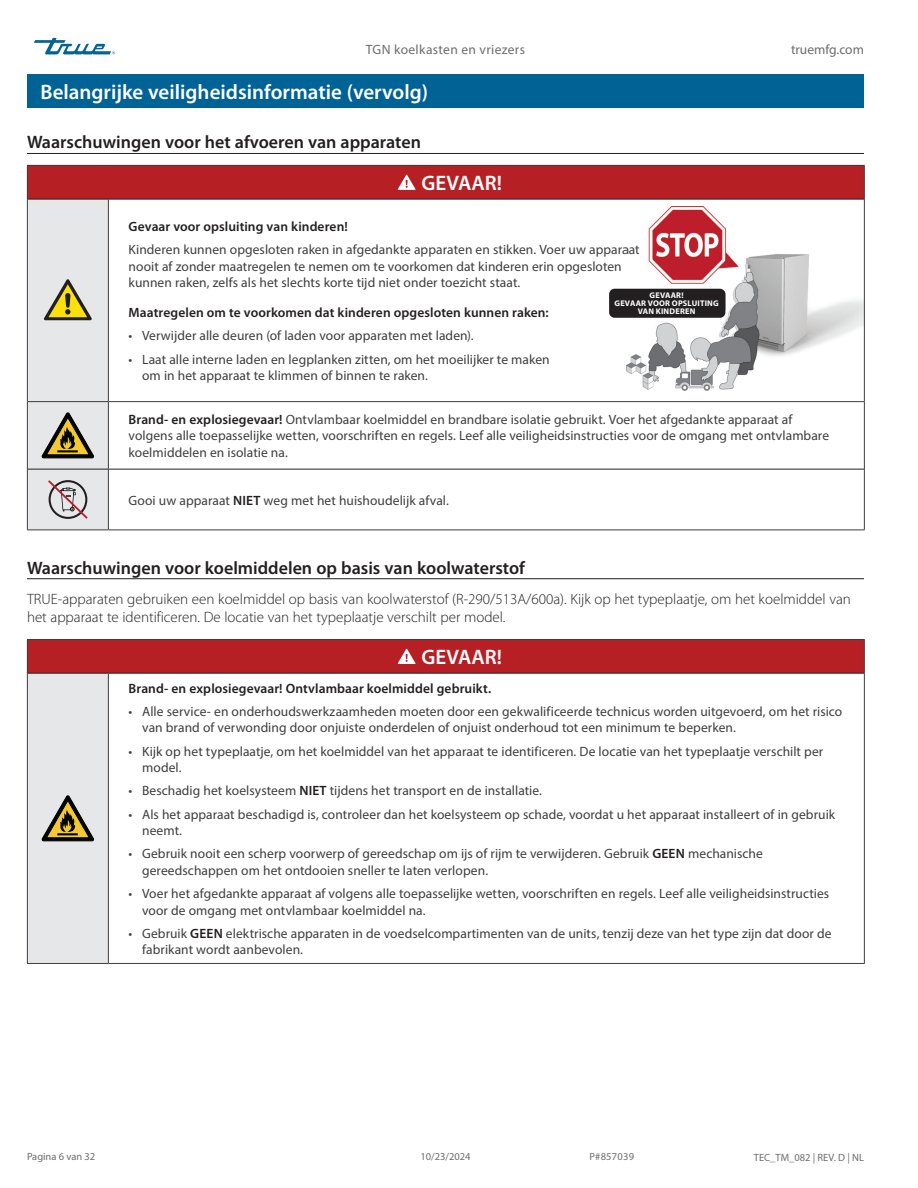
<style>
.page{position:relative;width:918px;height:1188px;background:#fff}
.page>*{position:absolute;margin:0;border:0;box-sizing:border-box;transform-origin:0 0}
.Title_bar_Page_header{font:600 21px "Myriad Pro";color:#fff}
.Table_title_bar{font:600 21px "Myriad Pro";color:#fff}
.Subhead_underscore_H1{font:600 18px "Myriad Pro";color:#231f20}
.Body_Text_light_Normal{font:300 15px/18px "Myriad Pro";color:#231f20}
.Table_text{font:13.5px/16.5px "Myriad Pro";letter-spacing:.005em;color:#3e3e3f}
.Table_text_BOLD{font:600 13.5px "Myriad Pro";letter-spacing:.005em;color:#231f20}
.t1{font:13.5px "Myriad Pro";letter-spacing:.025em;color:#6c6d70}
.t2{font:13.5px "Myriad Pro";color:#6c6d70}
.t3{font:10.5px "Myriad Pro";color:#6c6d70}
.Table_text-2{font:700 8.25px/8.2px "Myriad Pro";letter-spacing:.025em;color:#fff;text-align:center}
.s1{font-weight:600;color:#231f20}
</style>
<div class="page">
<svg style="left:34px;top:38px;width:81px;height:16px"></svg>
<div style="left:27px;top:74px;width:837px;height:34px;background:#016395"></div>
<div style="left:27px;top:639px;width:837px;height:34px;background:#b62024"></div>
<div style="left:27px;top:673px;width:81px;height:290px;background:#e6e7e9"></div>
<hr style="left:27px;top:639px;width:81px;height:1px;background:#3e3e3f">
<hr style="left:27px;top:640px;width:1px;height:33px;background:#3e3e3f">
<hr style="left:108px;top:639px;width:757px;height:1px;background:#3e3e3f">
<hr style="left:864px;top:640px;width:1px;height:33px;background:#3e3e3f">
<hr style="left:27px;top:673px;width:1px;height:290px;background:#3e3e3f">
<hr style="left:108px;top:674px;width:1px;height:289px;background:#3e3e3f">
<hr style="left:864px;top:673px;width:1px;height:290px;background:#3e3e3f">
<hr style="left:27px;top:963px;width:81px;height:1px;background:#3e3e3f">
<hr style="left:108px;top:963px;width:757px;height:1px;background:#3e3e3f">
<hr style="left:28px;top:673px;width:80px;height:1px;background:#231f20">
<hr style="left:108px;top:673px;width:756px;height:1px;background:#231f20">
<svg style="left:398px;top:649px;width:18px;height:15px"></svg>
<svg style="left:42px;top:796px;width:52px;height:45px"></svg>
<hr style="left:27px;top:578px;width:837px;height:1px;background:#231f20">
<hr style="left:27px;top:153px;width:837px;height:1px;background:#231f20">
<div style="left:27px;top:165px;width:837px;height:34px;background:#b62024"></div>
<svg style="left:109px;top:200px;width:755px;height:330px"></svg>
<hr style="left:27px;top:165px;width:81px;height:1px;background:#3e3e3f">
<hr style="left:27px;top:166px;width:1px;height:33px;background:#3e3e3f">
<hr style="left:108px;top:165px;width:757px;height:1px;background:#3e3e3f">
<hr style="left:864px;top:166px;width:1px;height:33px;background:#3e3e3f">
<hr style="left:108px;top:200px;width:1px;height:201px;background:#3e3e3f">
<hr style="left:864px;top:199px;width:1px;height:203px;background:#3e3e3f">
<hr style="left:108px;top:402px;width:1px;height:67px;background:#3e3e3f">
<hr style="left:864px;top:402px;width:1px;height:67px;background:#3e3e3f">
<hr style="left:108px;top:470px;width:1px;height:60px;background:#3e3e3f">
<hr style="left:864px;top:469px;width:1px;height:61px;background:#3e3e3f">
<hr style="left:108px;top:401px;width:756px;height:1px;background:#3e3e3f">
<hr style="left:27px;top:530px;width:81px;height:1px;background:#3e3e3f">
<hr style="left:108px;top:530px;width:757px;height:1px;background:#3e3e3f">
<hr style="left:108px;top:199px;width:756px;height:1px;background:#231f20">
<hr style="left:108px;top:469px;width:756px;height:1px;background:#231f20">
<svg style="left:398px;top:175px;width:18px;height:15px"></svg>
<svg style="left:27px;top:199px;width:81px;height:331px;background:#d2d1cc"></svg>
<img style="left:626px;top:207px;width:238px;height:184px">
<div style="left:609px;top:289px;width:116px;height:29px;background:#231f20;border-radius:5px"></div>
<p class="t1" style="left:366px;top:42px;width:161px">TGN koelkasten en vriezers</p>
<p class="t2" style="left:791px;top:42px;width:74px">truemfg.com</p>
<p class="Title_bar_Page_header" style="left:40px;top:80px;width:389px">Belangrijke veiligheidsinformatie (vervolg)</p>
<p class="Subhead_underscore_H1" style="left:27px;top:132px;width:396px">Waarschuwingen voor het afvoeren van apparaten</p>
<p class="Table_title_bar" style="left:422px;top:172px;width:82px">GEVAAR!</p>
<p class="Table_text_BOLD" style="left:129px;top:219px;width:221px">Gevaar voor opsluiting van kinderen!</p>
<p class="Table_text" style="left:129px;top:241px;width:513px">Kinderen kunnen opgesloten raken in afgedankte apparaten en stikken. Voer uw apparaat nooit af zonder maatregelen te nemen om te voorkomen dat kinderen erin opgesloten kunnen raken, zelfs als het slechts korte tijd niet onder toezicht staat.</p>
<p class="Table_text_BOLD" style="left:129px;top:305px;width:422px">Maatregelen om te voorkomen dat kinderen opgesloten kunnen raken:</p>
<p class="Table_text" style="left:129px;top:327px;width:347px">• Verwijder alle deuren (of laden voor apparaten met laden).</p>
<p class="Table_text" style="left:142px;top:351px;width:409px;text-indent:-14px">• Laat alle interne laden en legplanken zitten, om het moeilijker te maken om in het apparaat te klimmen of binnen te raken.</p>
<p class="Table_text" style="left:129px;top:411px;width:702px"><span class="s1">Brand- en explosiegevaar!</span> Ontvlambaar koelmiddel en brandbare isolatie gebruikt. Voer het afgedankte apparaat af volgens alle toepasselijke wetten, voorschriften en regels. Leef alle veiligheidsinstructies voor de omgang met ontvlambare koelmiddelen en isolatie na.</p>
<p class="Table_text" style="left:129px;top:492px;width:322px">Gooi uw apparaat <span class="s1">NIET</span> weg met het huishoudelijk afval.</p>
<p class="Table_text-2" style="left:615px;top:291px;width:106px">GEVAAR!<br>GEVAAR VOOR OPSLUITING<br>VAN KINDEREN</p>
<p class="Subhead_underscore_H1" style="left:27px;top:558px;width:500px">Waarschuwingen voor koelmiddelen op basis van koolwaterstof</p>
<p class="Body_Text_light_Normal" style="left:27px;top:590px;width:825px">TRUE-apparaten gebruiken een koelmiddel op basis van koolwaterstof (R-290/513A/600a). Kijk op het typeplaatje, om het koelmiddel van het apparaat te identificeren. De locatie van het typeplaatje verschilt per model.</p>
<p class="Table_title_bar" style="left:422px;top:646px;width:82px">GEVAAR!</p>
<p class="Table_text_BOLD" style="left:129px;top:681px;width:364px">Brand- en explosiegevaar! Ontvlambaar koelmiddel gebruikt.</p>
<p class="Table_text" style="left:142px;top:703px;width:702px;text-indent:-14px">• Alle service- en onderhoudswerkzaamheden moeten door een gekwalificeerde technicus worden uitgevoerd, om het risico van brand of verwonding door onjuiste onderdelen of onjuist onderhoud tot een minimum te beperken.</p>
<p class="Table_text" style="left:142px;top:743px;width:683px;text-indent:-14px">• Kijk op het typeplaatje, om het koelmiddel van het apparaat te identificeren. De locatie van het typeplaatje verschilt per model.</p>
<p class="Table_text" style="left:129px;top:782px;width:415px">• Beschadig het koelsysteem <span class="s1">NIET</span> tijdens het transport en de installatie.</p>
<p class="Table_text" style="left:142px;top:806px;width:695px;text-indent:-14px">• Als het apparaat beschadigd is, controleer dan het koelsysteem op schade, voordat u het apparaat installeert of in gebruik neemt.</p>
<p class="Table_text" style="left:142px;top:845px;width:622px;text-indent:-14px">• Gebruik nooit een scherp voorwerp of gereedschap om ijs of rijm te verwijderen. Gebruik <span class="s1">GEEN</span> mechanische gereedschappen om het ontdooien sneller te laten verlopen.</p>
<p class="Table_text" style="left:142px;top:885px;width:689px;text-indent:-14px">• Voer het afgedankte apparaat af volgens alle toepasselijke wetten, voorschriften en regels. Leef alle veiligheidsinstructies voor de omgang met ontvlambaar koelmiddel na.</p>
<p class="Table_text" style="left:142px;top:925px;width:691px;text-indent:-14px">• Gebruik <span class="s1">GEEN</span> elektrische apparaten in de voedselcompartimenten van de units, tenzij deze van het type zijn dat door de fabrikant wordt aanbevolen.</p>
<p class="t3" style="left:27px;top:1150px;width:70px">Pagina 6 van 32</p>
<p class="t3" style="left:420px;top:1150px;width:52px">10/23/2024</p>
<p class="t3" style="left:589px;top:1150px;width:46px">P#857039</p>
<p class="t3" style="left:754px;top:1151px;width:112px">TEC_TM_082 | REV. D | NL</p>
</div>
